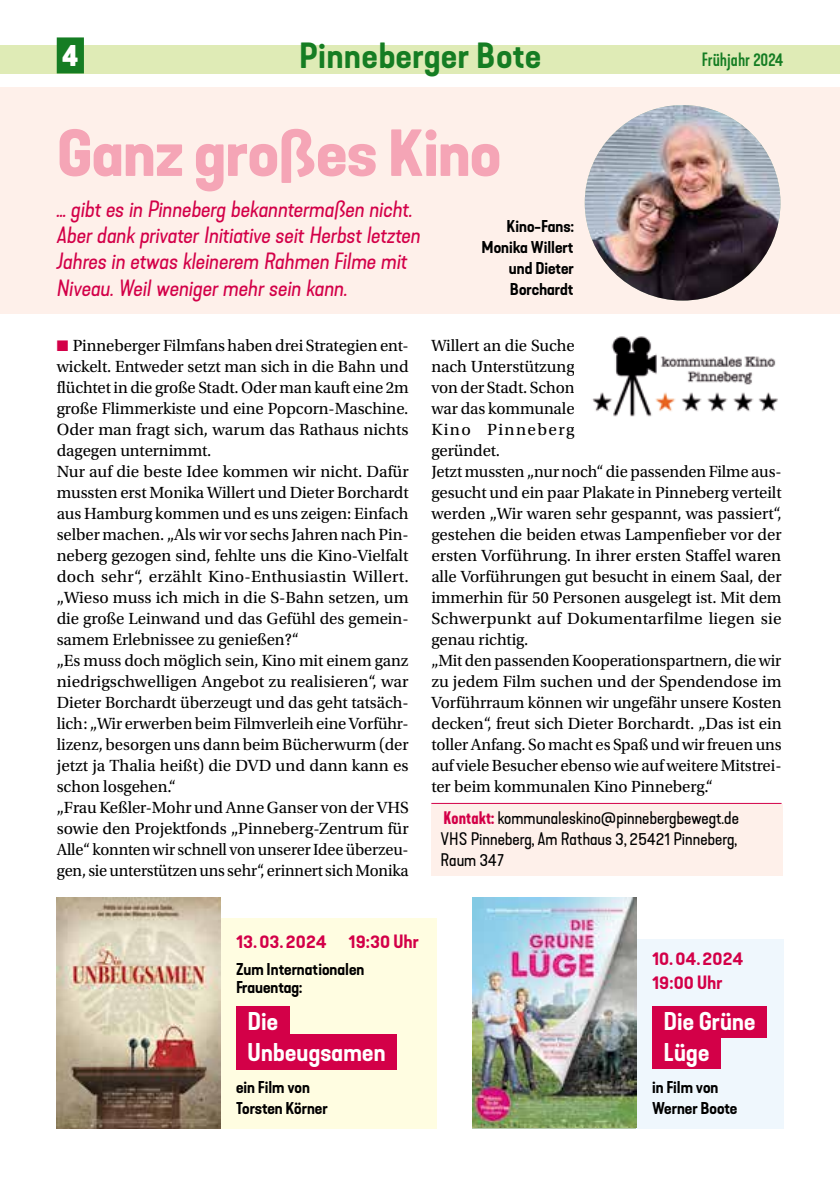
<style>
.page{position:relative;width:840px;height:1191px;background:#fff}
.page>*{position:absolute;margin:0;border:0;box-sizing:border-box;transform-origin:0 0}
.t1{font:700 expanded 62px "Kapra Neue";letter-spacing:-.005em;color:#f5a5b6}
.t2{font:600 expanded 34px "Kapra Neue";letter-spacing:.02em;color:#157d23}
.t3{font:700 30px "Kapra Neue";color:#fff}
.t4{font:600 expanded 24px/31.2px "Kapra Neue";letter-spacing:.01em;color:#fff}
.t5{font:italic expanded 22px/26.4px "Kapra Neue";letter-spacing:-.005em;color:#d30048}
.t6{font:600 expanded 18px/24px "Kapra Neue";letter-spacing:.015em;color:#d30048}
.t7{font:500 18px "Kapra Neue";color:#157d23}
.t8{font:17px/21px "Utopia Std";letter-spacing:-.005em;color:#000}
.t9{font:expanded 17px/21px "Kapra Neue";color:#000;text-align:justify}
.t10{font:600 expanded 16px/21px "Kapra Neue";color:#000}
.s1{color:#d30048}
.s2{font-weight:600;font-stretch:normal;color:#d30048}
</style>
<div class="page">
<div style="left:0;top:88px;width:839px;height:226px;background:#fef0ea"></div>
<div style="left:431px;top:804px;width:351px;height:71px;background:#fef0ea"></div>
<hr style="left:431px;top:803px;width:350px;height:1px;background:#d30048">
<div style="left:209px;top:918px;width:228px;height:210px;background:#fffde1"></div>
<div style="left:554px;top:939px;width:228px;height:189px;background:#eff7fd"></div>
<div style="left:236px;top:1005px;width:53px;height:32px;background:#d30048"></div>
<div style="left:236px;top:1034px;width:160px;height:35px;background:#d30048"></div>
<div style="left:651px;top:1005px;width:115px;height:32px;background:#d30048"></div>
<div style="left:651px;top:1037px;width:69px;height:31px;background:#d30048"></div>
<img style="left:592px;top:336px;width:186px;height:81px">
<img style="left:57px;top:897px;width:163px;height:231px">
<img style="left:472px;top:897px;width:163px;height:230px">
<img style="left:584px;top:105px;width:196px;height:195px;border-radius:98px">
<div style="left:0;top:45px;width:839px;height:29px;background:#dfebb6"></div>
<div style="left:57px;top:37px;width:27px;height:36px;background:#157d23"></div>
<h3 class="t3" style="left:62px;top:36px;width:17px">4</h3>
<h2 class="t2" style="left:299px;top:34px;width:243px">Pinneberger Bote</h2>
<p class="t7" style="left:701px;top:49px;width:83px">Frühjahr 2024</p>
<h1 class="t1" style="left:57px;top:112px;width:445px">Ganz großes Kino</h1>
<p class="t5" style="left:57px;top:196px;width:365px">… gibt es in Pinneberg bekanntermaßen nicht.<br>Aber dank privater Initiative seit Herbst letzten Jahres in etwas kleinerem Rahmen Filme mit Niveau. Weil weniger mehr sein kann.</p>
<p class="t8" style="left:57px;top:335px;width:353px"><span class="s1">■</span> Pinneberger Filmfans haben drei Strategien ent&shy;wickelt. Entweder setzt man sich in die Bahn und flüchtet in die große Stadt. Oder man kauft eine 2m große Flimmerkiste und eine Popcorn-Maschine.<br>Oder man fragt sich, warum das Rathaus nichts dagegen unternimmt.<br>Nur auf die beste Idee kommen wir nicht. Dafür mussten erst Monika Willert und Dieter Borchardt aus Hamburg kommen und es uns zeigen: Einfach selber machen. „Als wir vor sechs Jahren nach Pin&shy;neberg gezogen sind, fehlte uns die Kino-Vielfalt doch sehr“, erzählt Kino-Enthusiastin Willert. „Wieso muss ich mich in die S-Bahn setzen, um die große Leinwand und das Gefühl des gemein&shy;samem Erlebnissee zu genießen?“<br>„Es muss doch möglich sein, Kino mit einem ganz niedrigschwelligen Angebot zu realisieren“, war Dieter Borchardt überzeugt und das geht tatsäch&shy;lich: „Wir erwerben beim Filmverleih eine Vorführ&shy;lizenz, besorgen uns dann beim Bücherwurm (der jetzt ja Thalia heißt) die DVD und dann kann es schon losgehen.“<br>„Frau Keßler-Mohr und Anne Ganser von der VHS sowie den Projektfonds „Pinneberg-Zentrum für Alle“ konnten wir schnell von unserer Idee überzeu&shy;gen, sie unterstützen uns sehr“, erinnert sich Monika</p>
<p class="t8" style="left:431px;top:335px;width:351px">Willert an die Suche<br>nach Unterstützung<br>von der Stadt. Schon<br>war das kommunale<br>Kino Pinneberg<br>geründet.<br>Jetzt mussten „nur noch“ die passenden Filme aus&shy;gesucht und ein paar Plakate in Pinneberg verteilt werden „Wir waren sehr gespannt, was passiert“, gestehen die beiden etwas Lampenfieber vor der ersten Vorführung. In ihrer ersten Staffel waren alle Vorführungen gut besucht in einem Saal, der immerhin für 50 Personen ausgelegt ist. Mit dem Schwerpunkt auf Dokumentarfilme liegen sie genau richtig.<br>„Mit den passenden Kooperationspartnern, die wir zu jedem Film suchen und der Spendendose im Vorführraum können wir ungefähr unsere Kosten decken“, freut sich Dieter Borchardt. „Das ist ein toller Anfang. So macht es Spaß und wir freuen uns auf viele Besucher ebenso wie auf weitere Mitstrei&shy;ter beim kommunalen Kino Pinneberg.“</p>
<p class="t10" style="left:481px;top:216px;width:94px;text-align:right">Kino-Fans:<br>Monika Willert und Dieter<br>Borchardt</p>
<p class="t9" style="left:440px;top:807px;width:300px"><span class="s2">Kontakt:</span> kommunaleskino@pinnebergbewegt.de VHS Pinneberg, Am Rathaus 3, 25421 Pinneberg, Raum 347</p>
<p class="t6" style="left:236px;top:929px;width:184px">13.03.2024 19:30 Uhr</p>
<p class="t10" style="left:236px;top:960px;width:130px;line-height:18px">Zum Internationalen<br>Frauentag:</p>
<h3 class="t4" style="left:247px;top:1006px;width:140px">Die<br>Unbeugsamen</h3>
<p class="t10" style="left:236px;top:1077px;width:93px">ein Film von<br>Torsten Körner</p>
<p class="t6" style="left:651px;top:947px;width:93px">10.04.2024<br>19:00 Uhr</p>
<h3 class="t4" style="left:663px;top:1006px;width:94px">Die Grüne<br>Lüge</h3>
<p class="t10" style="left:651px;top:1077px;width:87px">in Film von<br>Werner Boote</p>
</div>
